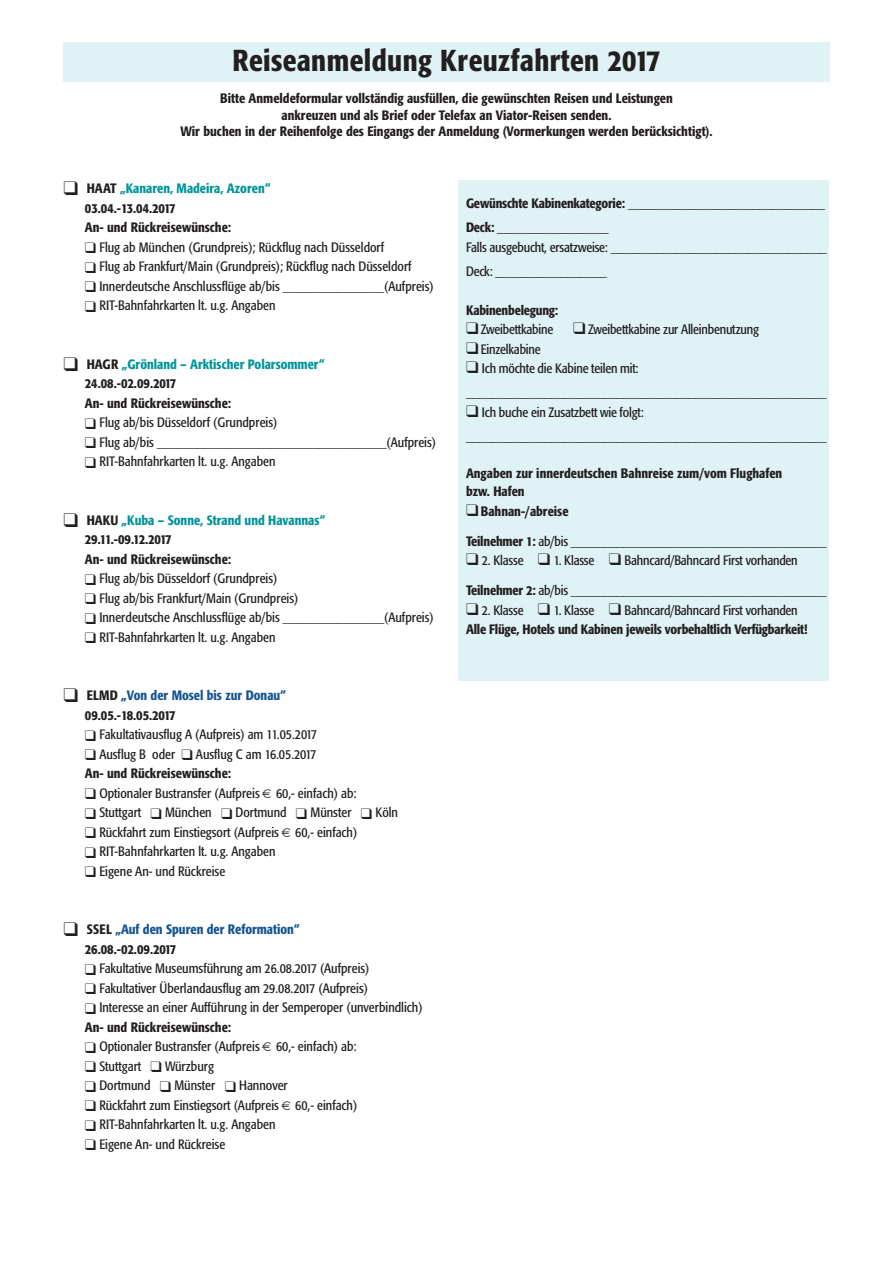
<style>
.page{position:relative;width:893px;height:1263px;background:#fff}
.page>*{position:absolute;margin:0;border:0;box-sizing:border-box;transform-origin:0 0}
.t1{font:500 condensed 30px "Formata";letter-spacing:.015em;color:#231f20}
.t2{font:condensed 13.5px/24px "Formata";color:#231f20}
.t3{font:500 condensed 13.5px/19.5px "Formata";color:#231f20}
.t4{font:500 condensed 13.5px/19.5px "Formata";color:#155491}
.s1{color:#009499}
.s2{color:#231f20}
.s3{font-weight:500}
.s4{font-weight:400}
</style>
<div class="page">
<div style="left:64px;top:42px;width:765px;height:39px;background:#dff2f5"></div>
<div style="left:458px;top:180px;width:371px;height:500px;background:#dff2f5"></div>
<h1 class="t1" style="left:232px;top:49px;width:430px">Reiseanmeldung Kreuzfahrten 2017</h1>
<p class="t3" style="left:180px;top:91px;width:533px;line-height:16.5px;text-align:center">Bitte Anmeldeformular vollständig ausfüllen, die gewünschten Reisen und Leistungen<br>ankreuzen und als Brief oder Telefax an Viator-Reisen senden.<br>Wir buchen in der Reihenfolge des Eingangs der Anmeldung (Vormerkungen werden berücksichtigt).</p>
<p class="t3" style="left:85px;top:180px;width:187px;text-indent:-21px">❑ HAAT <span class="s1">„Kanaren, Madeira, Azoren“<br></span>03.04.-13.04.2017<br>An- und Rückreisewünsche:</p>
<p class="t2" style="left:85px;top:236px;width:301px">❑ Flug ab München (Grundpreis); Rückflug nach Düsseldorf</p>
<p class="t2" style="left:85px;top:256px;width:328px">❑ Flug ab Frankfurt/Main (Grundpreis); Rückflug nach Düsseldorf</p>
<p class="t2" style="left:85px;top:275px;width:350px">❑ Innerdeutsche Anschlussflüge ab/bis _______________(Aufpreis)</p>
<p class="t2" style="left:85px;top:295px;width:192px">❑ RIT-Bahnfahrkarten lt. u.g. Angaben</p>
<p class="t3" style="left:85px;top:355px;width:241px;text-indent:-21px">❑ HAGR <span class="s1">„Grönland – Arktischer Polarsommer“<br></span>24.08.-02.09.2017<br>An- und Rückreisewünsche:</p>
<p class="t2" style="left:85px;top:412px;width:194px">❑ Flug ab/bis Düsseldorf (Grundpreis)</p>
<p class="t2" style="left:85px;top:431px;width:353px">❑ Flug ab/bis __________________________________(Aufpreis)</p>
<p class="t2" style="left:85px;top:451px;width:192px">❑ RIT-Bahnfahrkarten lt. u.g. Angaben</p>
<p class="t3" style="left:85px;top:511px;width:242px;text-indent:-21px">❑ HAKU <span class="s1">„Kuba – Sonne, Strand und Havannas“<br></span>29.11.-09.12.2017<br>An- und Rückreisewünsche:</p>
<p class="t2" style="left:85px;top:568px;width:194px">❑ Flug ab/bis Düsseldorf (Grundpreis)</p>
<p class="t2" style="left:85px;top:587px;width:215px">❑ Flug ab/bis Frankfurt/Main (Grundpreis)</p>
<p class="t2" style="left:85px;top:607px;width:350px">❑ Innerdeutsche Anschlussflüge ab/bis _______________(Aufpreis)</p>
<p class="t2" style="left:85px;top:626px;width:192px">❑ RIT-Bahnfahrkarten lt. u.g. Angaben</p>
<p class="t4" style="left:85px;top:687px;width:202px;text-indent:-21px"><span class="s2">❑ ELMD</span> „Von der Mosel bis zur Donau“<br><span class="s2">09.05.-18.05.2017</span></p>
<p class="t2" style="left:85px;top:724px;width:234px">❑ Fakultativausflug A (Aufpreis) am 11.05.2017</p>
<p class="t2" style="left:85px;top:745px;width:233px;line-height:19.5px">❑ Ausflug B oder ❑ Ausflug C am 16.05.2017<br><span class="s3">An- und Rückreisewünsche:</span></p>
<p class="t2" style="left:85px;top:782px;width:273px">❑ Optionaler Bustransfer (Aufpreis 60,- einfach) ab:</p>
<p class="t2" style="left:85px;top:802px;width:315px">❑ Stuttgart ❑ München ❑ Dortmund ❑ Münster ❑ Köln</p>
<p class="t2" style="left:85px;top:821px;width:274px">❑ Rückfahrt zum Einstiegsort (Aufpreis 60,- einfach)</p>
<p class="t2" style="left:85px;top:841px;width:192px">❑ RIT-Bahnfahrkarten lt. u.g. Angaben</p>
<p class="t2" style="left:85px;top:860px;width:142px">❑ Eigene An- und Rückreise</p>
<p class="t4" style="left:85px;top:921px;width:216px;text-indent:-21px"><span class="s2">❑ SSEL</span> „Auf den Spuren der Reformation“<br><span class="s2">26.08.-02.09.2017</span></p>
<p class="t2" style="left:85px;top:958px;width:286px">❑ Fakultative Museumsführung am 26.08.2017 (Aufpreis)</p>
<p class="t2" style="left:85px;top:977px;width:284px">❑ Fakultativer Überlandausflug am 29.08.2017 (Aufpreis)</p>
<p class="t2" style="left:85px;top:999px;width:339px;line-height:19.5px">❑ Interesse an einer Aufführung in der Semperoper (unverbindlich)<br><span class="s3">An- und Rückreisewünsche:</span></p>
<p class="t2" style="left:85px;top:1036px;width:273px">❑ Optionaler Bustransfer (Aufpreis 60,- einfach) ab:</p>
<p class="t2" style="left:85px;top:1055px;width:131px">❑ Stuttgart ❑ Würzburg</p>
<p class="t2" style="left:85px;top:1075px;width:204px">❑ Dortmund ❑ Münster ❑ Hannover</p>
<p class="t2" style="left:85px;top:1094px;width:274px">❑ Rückfahrt zum Einstiegsort (Aufpreis 60,- einfach)</p>
<p class="t2" style="left:85px;top:1114px;width:192px">❑ RIT-Bahnfahrkarten lt. u.g. Angaben</p>
<p class="t2" style="left:85px;top:1133px;width:142px">❑ Eigene An- und Rückreise</p>
<p class="t2" style="left:466px;top:193px;width:360px"><span class="s3">Gewünschte Kabinenkategorie:</span> ______________________________<br><span class="s3">Deck:</span> _________________</p>
<p class="t2" style="left:466px;top:236px;width:362px">Falls ausgebucht, ersatzweise: _________________________________<br>Deck: _________________</p>
<p class="t3" style="left:466px;top:301px;width:94px">Kabinenbelegung:</p>
<p class="t2" style="left:466px;top:319px;width:294px">❑ Zweibettkabine ❑ Zweibettkabine zur Alleinbenutzung</p>
<p class="t2" style="left:466px;top:338px;width:76px">❑ Einzelkabine</p>
<p class="t2" style="left:466px;top:358px;width:362px">❑ Ich möchte die Kabine teilen mit: _______________________________________________________</p>
<p class="t2" style="left:466px;top:401px;width:362px">❑ Ich buche ein Zusatzbett wie folgt: _______________________________________________________</p>
<p class="t3" style="left:466px;top:466px;width:318px;line-height:18px">Angaben zur innerdeutschen Bahnreise zum/vom Flughafen bzw. Hafen</p>
<p class="t3" style="left:466px;top:502px;width:104px">❑ Bahnan-/abreise</p>
<p class="t2" style="left:466px;top:530px;width:362px"><span class="s3">Teilnehmer 1:</span> ab/bis _______________________________________</p>
<p class="t2" style="left:466px;top:550px;width:333px">❑ 2. Klasse ❑ 1. Klasse ❑ Bahncard/Bahncard First vorhanden</p>
<p class="t2" style="left:466px;top:580px;width:362px"><span class="s3">Teilnehmer 2:</span> ab/bis _______________________________________</p>
<p class="t3" style="left:466px;top:601px;width:343px">❑ <span class="s4">2. Klasse</span> ❑ <span class="s4">1. Klasse</span> ❑ <span class="s4">Bahncard/Bahncard First vorhanden<br></span>Alle Flüge, Hotels und Kabinen jeweils vorbehaltlich Verfügbarkeit!</p>
</div>
